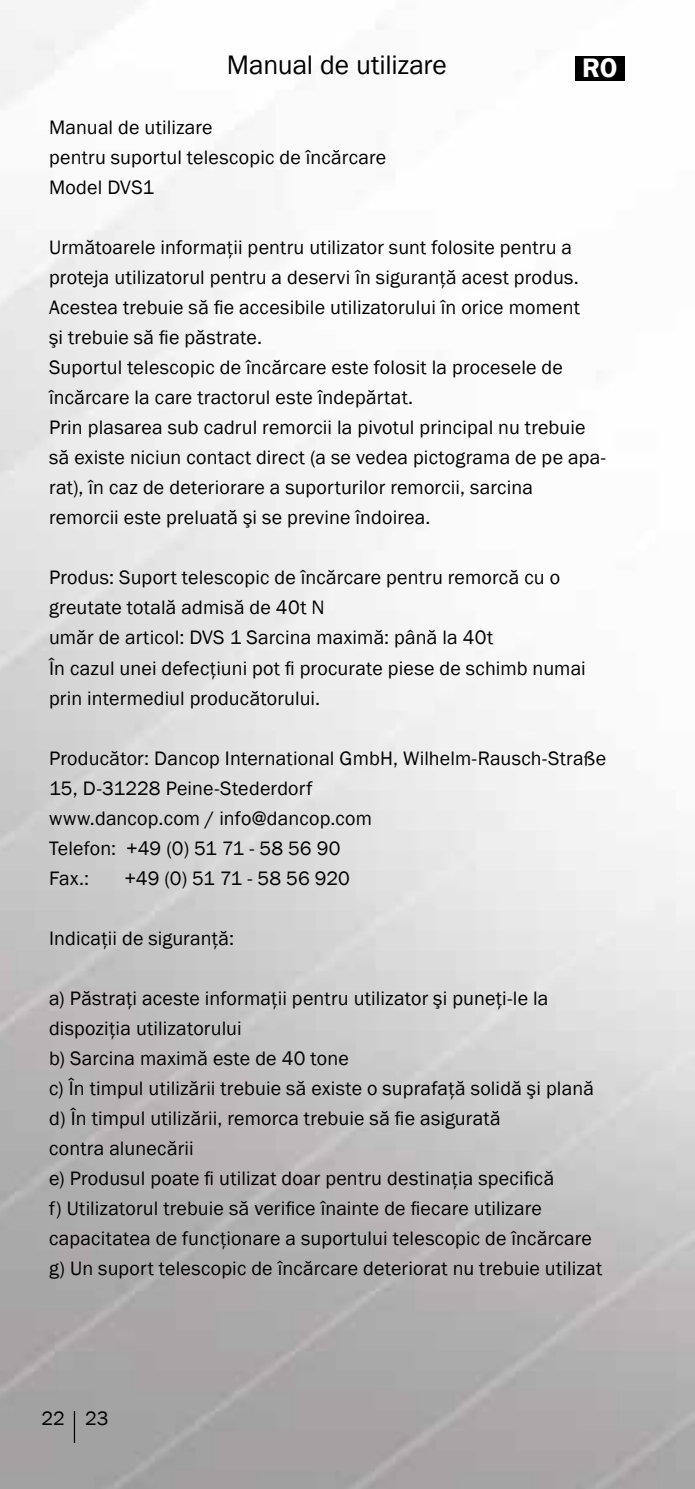
<style>
.page{position:relative;width:695px;height:1489px;background:#fff}
.page>*{position:absolute;margin:0;border:0;box-sizing:border-box;transform-origin:0 0}
.t1{font:27.5px "Franklin Gothic";letter-spacing:-.01em;color:#000}
.t2{font:600 27.5px "Franklin Gothic";color:#fff}
.t3{font:20px/30px "Franklin Gothic";letter-spacing:.01em;color:#000}
</style>
<div class="page">
<img style="left:0;top:0;width:694px;height:1488px">
<div style="left:575px;top:56px;width:49px;height:25px;background:#000"></div>
<hr style="left:74px;top:1410px;width:1px;height:32px;background:#000">
<h1 class="t1" style="left:227px;top:48px;width:221px">Manual de utilizare</h1>
<h1 class="t2" style="left:582px;top:51px;width:37px">RO</h1>
<p class="t3" style="left:49px;top:113px;width:338px">Manual de utilizare<br>pentru suportul telescopic de încărcare<br>Model DVS1</p>
<p class="t3" style="left:49px;top:233px;width:558px">Următoarele informaţii pentru utilizator sunt folosite pentru a proteja utilizatorul pentru a deservi în siguranţă acest produs.<br>Acestea trebuie să fie accesibile utilizatorului în orice moment<br>şi trebuie să fie păstrate.<br>Suportul telescopic de încărcare este folosit la procesele de încărcare la care tractorul este îndepărtat.<br>Prin plasarea sub cadrul remorcii la pivotul principal nu trebuie să existe niciun contact direct (a se vedea pictograma de pe apa&shy;rat), în caz de deteriorare a suporturilor remorcii, sarcina remorcii este preluată şi se previne îndoirea.</p>
<p class="t3" style="left:49px;top:563px;width:538px">Produs: Suport telescopic de încărcare pentru remorcă cu o greutate totală admisă de 40t N<br>umăr de articol: DVS 1 Sarcina maximă: până la 40t<br>În cazul unei defecţiuni pot fi procurate piese de schimb numai prin intermediul producătorului.</p>
<p class="t3" style="left:49px;top:743px;width:558px">Producător: Dancop International GmbH, Wilhelm-Rausch-Straße 15, D-31228 Peine-Stederdorf<br>www.dancop.com / info@dancop.com<br>Telefon: +49 (0) 51 71 - 58 56 90<br>Fax.:</p>
<p class="t3" style="left:124px;top:863px;width:227px">+49 (0) 51 71 - 58 56 920</p>
<p class="t3" style="left:49px;top:923px;width:186px">Indicaţii de siguranţă:</p>
<p class="t3" style="left:49px;top:983px;width:554px">a) Păstraţi aceste informaţii pentru utilizator şi puneţi-le la dispoziţia utilizatorului<br>b) Sarcina maximă este de 40 tone<br>c) În timpul utilizării trebuie să existe o suprafaţă solidă şi plană d) În timpul utilizării, remorca trebuie să fie asigurată<br>contra alunecării<br>e) Produsul poate fi utilizat doar pentru destinaţia specifică<br>f) Utilizatorul trebuie să verifice înainte de fiecare utilizare capacitatea de funcţionare a suportului telescopic de încărcare g) Un suport telescopic de încărcare deteriorat nu trebuie utilizat</p>
<p class="t3" style="left:41px;top:1403px;width:69px">22 23</p>
</div>
